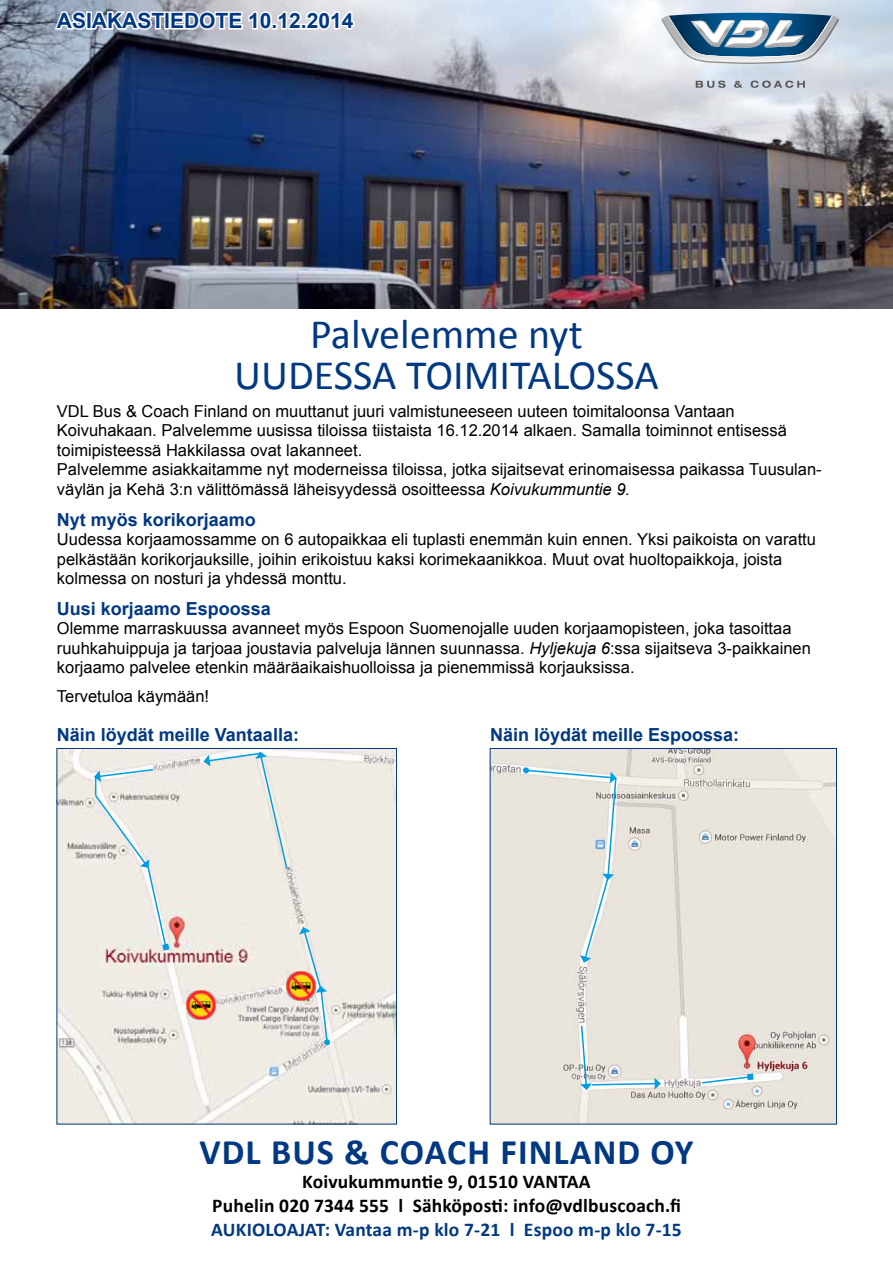
<style>
.page{position:relative;width:893px;height:1263px;background:#fff}
.page>*{position:absolute;margin:0;border:0;box-sizing:border-box;transform-origin:0 0}
.t1{font:42px/40.5px "Calibri";color:#003882;text-align:center}
.t2{font:700 36px "Calibri";letter-spacing:.03em;color:#003882}
.t3{font:700 21px "Arial";color:#003882}
.t4{font:700 19.5px/24px "Calibri";letter-spacing:.01em;color:#000;text-align:center}
.t5{font:700 19.5px "Calibri";letter-spacing:.01em;color:#003882}
.t6{font:700 18px "Arial";color:#003882}
.t7{font:16.5px/19.5px "Arial";color:#000}
.s1{font-style:italic}
</style>
<div class="page">
<img style="left:0;top:0;width:893px;height:308px">
<svg style="left:696px;top:81px;width:30px;height:7px"></svg>
<svg style="left:734px;top:81px;width:9px;height:7px"></svg>
<svg style="left:751px;top:81px;width:54px;height:7px"></svg>
<svg style="left:661px;top:13px;width:178px;height:51px"></svg>
<svg style="left:53px;top:8px;width:303px;height:24px"></svg>
<img style="left:59px;top:750px;width:336px;height:372px">
<div style="left:57px;top:748px;width:340px;height:376px;border:1px solid #003882"></div>
<img style="left:492px;top:750px;width:343px;height:372px">
<div style="left:490px;top:748px;width:347px;height:376px;border:1px solid #003882"></div>
<svg style="left:299px;top:927px;width:31px;height:118px;background:#d6dede"></svg>
<svg style="left:94px;top:768px;width:75px;height:183px;background:#e6e7e3"></svg>
<svg style="left:523px;top:767px;width:94px;height:196px;background:#e2e3de"></svg>
<svg style="left:580px;top:1024px;width:81px;height:66px;background:#dde1de"></svg>
<svg style="left:700px;top:1073px;width:54px;height:11px"></svg>
<svg style="left:203px;top:751px;width:85px;height:119px;background:#e8e9e3"></svg>
<img style="left:187px;top:990px;width:29px;height:29px">
<img style="left:286px;top:971px;width:29px;height:29px">
<p class="t3" style="left:57px;top:7px;width:298px">ASIAKASTIEDOTE 10.12.2014</p>
<h1 class="t1" style="left:234px;top:314px;width:426px">Palvelemme nyt<br>UUDESSA TOIMITALOSSA</h1>
<p class="t7" style="left:57px;top:401px;width:766px">VDL Bus &amp; Coach Finland on muuttanut juuri valmistuneeseen uuteen toimitaloonsa Vantaan Koivuhakaan. Palvelemme uusissa tiloissa tiistaista 16.12.2014 alkaen. Samalla toiminnot entisessä toimipisteessä Hakkilassa ovat lakanneet.<br>Palvelemme asiakkaitamme nyt moderneissa tiloissa, jotka sijaitsevat erinomaisessa paikassa Tuusulan&shy;väylän ja Kehä 3:n välittömässä läheisyydessä osoitteessa <span class="s1">Koivukummuntie 9.</span></p>
<p class="t6" style="left:57px;top:507px;width:201px">Nyt myös korikorjaamo</p>
<p class="t7" style="left:57px;top:529px;width:761px">Uudessa korjaamossamme on 6 autopaikkaa eli tuplasti enemmän kuin ennen. Yksi paikoista on varattu pelkästään korikorjauksille, joihin erikoistuu kaksi korimekaanikkoa. Muut ovat huoltopaikkoja, joista kolmessa on nosturi ja yhdessä monttu.</p>
<p class="t6" style="left:57px;top:597px;width:216px">Uusi korjaamo Espoossa</p>
<p class="t7" style="left:57px;top:619px;width:755px">Olemme marraskuussa avanneet myös Espoon Suomenojalle uuden korjaamopisteen, joka tasoittaa ruuhkahuippuja ja tarjoaa joustavia palveluja lännen suunnassa. <span class="s1">Hyljekuja 6</span>:ssa sijaitseva 3-paikkainen korjaamo palvelee etenkin määräaikaishuolloissa ja pienemmissä korjauksissa.</p>
<p class="t7" style="left:57px;top:686px;width:154px">Tervetuloa käymään!</p>
<p class="t6" style="left:57px;top:722px;width:244px">Näin löydät meille Vantaalla:</p>
<p class="t6" style="left:490px;top:722px;width:251px">Näin löydät meille Espoossa:</p>
<h2 class="t2" style="left:199px;top:1129px;width:495px">VDL BUS &amp; COACH FINLAND OY</h2>
<p class="t4" style="left:212px;top:1169px;width:470px">Koivukummuntie 9, 01510 VANTAA<br>Puhelin 020 7344 555 l Sähköposti: info@vdlbuscoach.fi</p>
<p class="t5" style="left:211px;top:1217px;width:472px">AUKIOLOAJAT: Vantaa m-p klo 7-21 l Espoo m-p klo 7-15</p>
</div>
